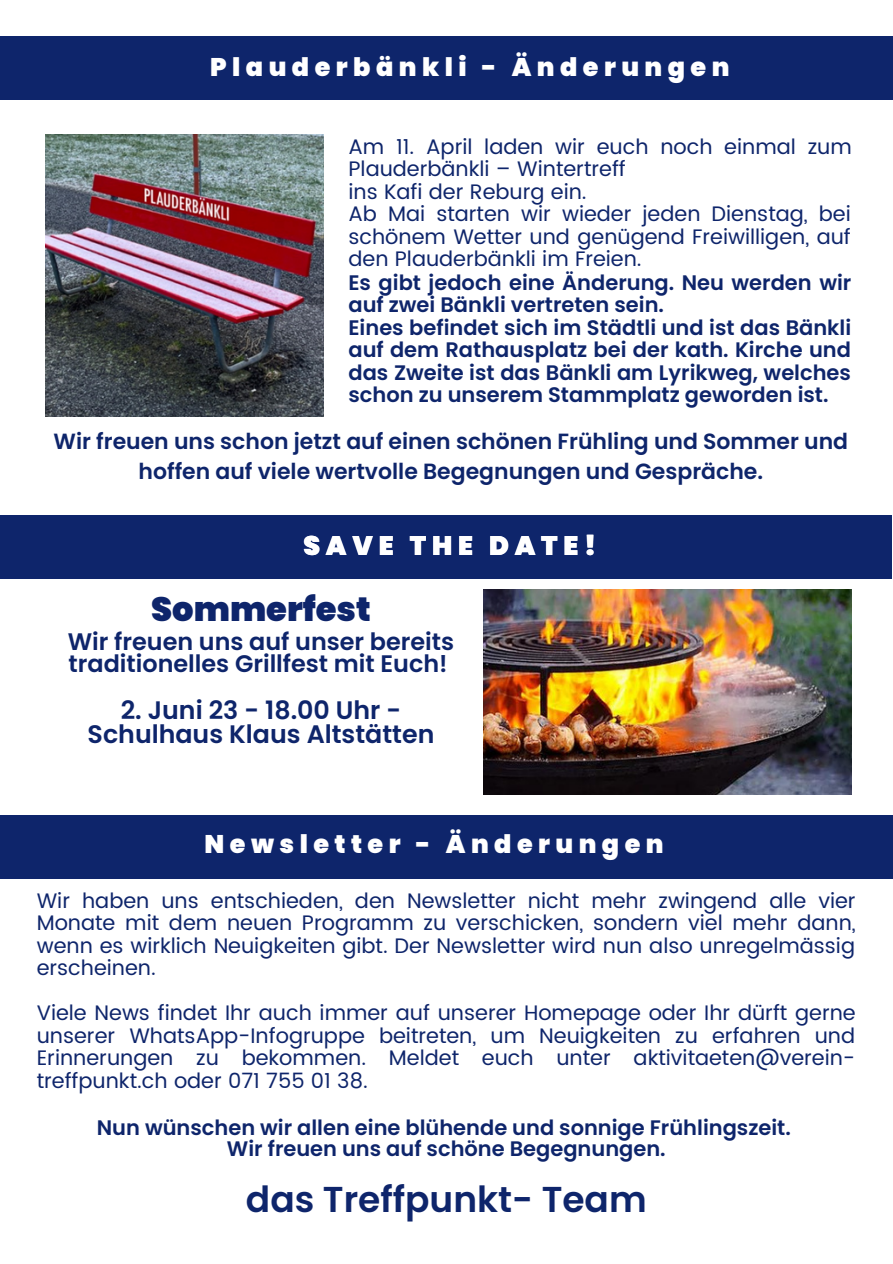
<style>
.page{position:relative;width:893px;height:1264px;background:#fff}
.page>*{position:absolute;margin:0;border:0;box-sizing:border-box;transform-origin:0 0}
.t1{font:600 36px "Poppins";color:#0e256b}
.t2{font:900 33.75px "Poppins";color:#0e256b}
.t3{font:900 26.85px "Poppins";letter-spacing:.215em;color:#fff}
.t4{font:900 25.5px "Poppins";letter-spacing:.215em;color:#fff}
.t5{font:600 25.35px/24.3px "Poppins";color:#0e256b;text-align:center}
.t6{font:600 23.85px/22.2px "Poppins";color:#0e256b}
.t7{font:600 21.9px/30.3px "Poppins";color:#0e256b;text-align:center}
.t8{font:21px/22.5px "Poppins";color:#0e256b;text-align:justify}
.t9{font:600 21px/22.5px "Poppins";color:#0e256b;text-align:center}
</style>
<div class="page">
<img style="left:483px;top:590px;width:368px;height:204px">
<div style="left:0;top:36px;width:892px;height:64px;background:#0e256b"></div>
<img style="left:46px;top:135px;width:277px;height:282px">
<div style="left:0;top:515px;width:892px;height:63px;background:#0e256b"></div>
<div style="left:0;top:815px;width:892px;height:63px;background:#0e256b"></div>
<p class="t4" style="left:210px;top:50px;width:520px">Plauderbänkli - Änderungen</p>
<p class="t8" style="left:348px;top:135px;width:504px;text-align:left">Am 11. April laden wir euch noch einmal zum Plauderbänkli – Wintertreff<br>ins Kafi der Reburg ein.<br>Ab Mai starten wir wieder jeden Dienstag, bei schönem Wetter und genügend Freiwilligen, auf den Plauderbänkli im Freien.</p>
<p class="t9" style="left:348px;top:271px;width:504px;text-align:left">Es gibt jedoch eine Änderung. Neu werden wir auf zwei Bänkli vertreten sein.<br>Eines befindet sich im Städtli und ist das Bänkli auf dem Rathausplatz bei der kath. Kirche und das Zweite ist das Bänkli am Lyrikweg, welches schon zu unserem Stammplatz geworden ist.</p>
<p class="t7" style="left:53px;top:426px;width:796px">Wir freuen uns schon jetzt auf einen schönen Frühling und Sommer und hoffen auf viele wertvolle Begegnungen und Gespräche.</p>
<p class="t3" style="left:303px;top:526px;width:294px">SAVE THE DATE!</p>
<h2 class="t2" style="left:151px;top:585px;width:221px">Sommerfest</h2>
<p class="t6" style="left:68px;top:630px;width:388px">Wir freuen uns auf unser bereits traditionelles Grillfest mit Euch!</p>
<p class="t5" style="left:88px;top:698px;width:348px">2. Juni 23 - 18.00 Uhr -<br>Schulhaus Klaus Altstätten</p>
<p class="t4" style="left:204px;top:826px;width:460px">Newsletter - Änderungen</p>
<p class="t8" style="left:37px;top:889px;width:820px">Wir haben uns entschieden, den Newsletter nicht mehr zwingend alle vier Monate mit dem neuen Programm zu verschicken, sondern viel mehr dann, wenn es wirklich Neuigkeiten gibt. Der Newsletter wird nun also unregelmässig erscheinen.</p>
<p class="t8" style="left:37px;top:1001px;width:820px">Viele News findet Ihr auch immer auf unserer Homepage oder Ihr dürft gerne unserer WhatsApp-Infogruppe beitreten, um Neuigkeiten zu erfahren und Erinnerungen zu bekommen. Meldet euch unter aktivitaeten@verein&shy;treffpunkt.ch oder 071 755 01 38.</p>
<p class="t9" style="left:97px;top:1116px;width:695px;line-height:21.3px">Nun wünschen wir allen eine blühende und sonnige Frühlingszeit.<br>Wir freuen uns auf schöne Begegnungen.</p>
<h1 class="t1" style="left:246px;top:1174px;width:402px">das Treffpunkt- Team</h1>
</div>
